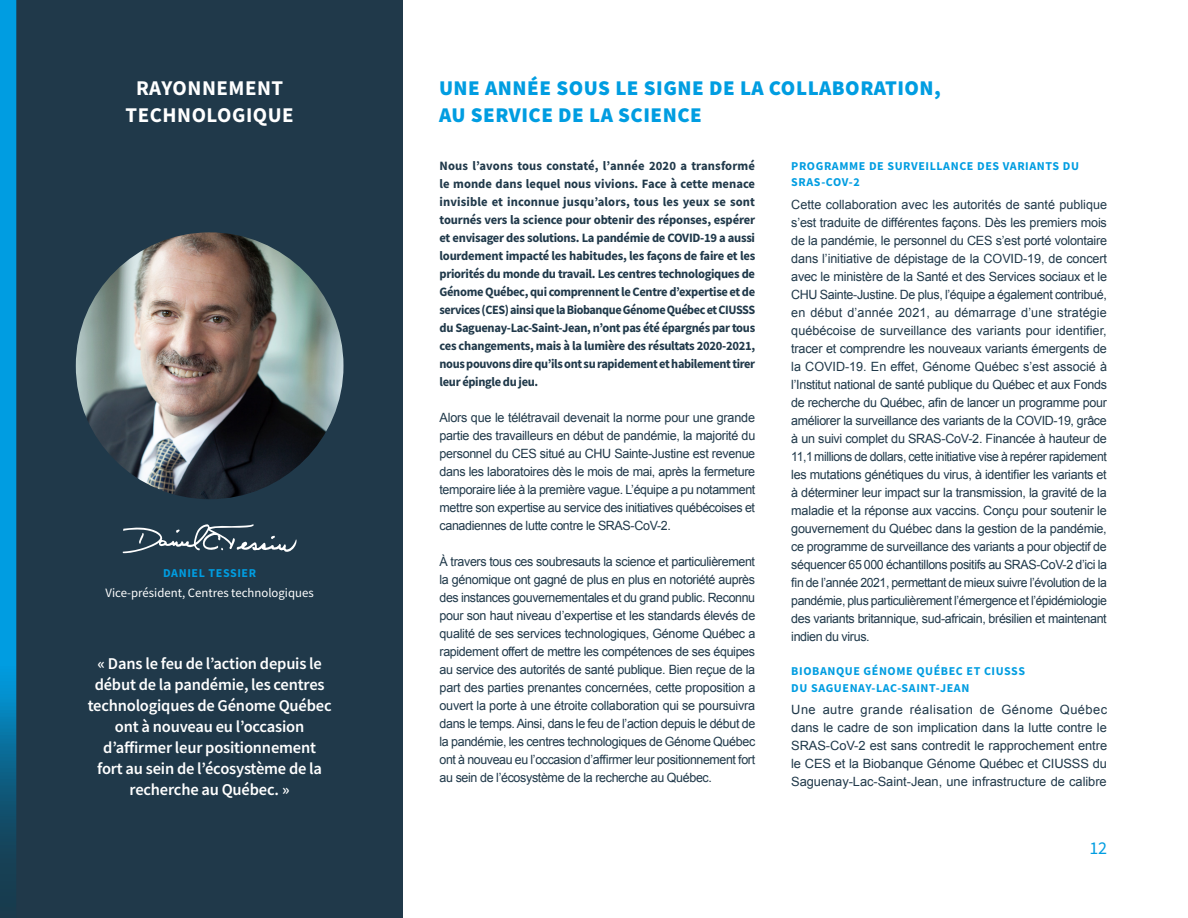
<style>
.page{position:relative;width:1188px;height:918px;background:#fff}
.page>*{position:absolute;margin:0;border:0;box-sizing:border-box;transform-origin:0 0}
.t1{font:900 21px/27px "Source Sans Pro";letter-spacing:.025em;color:#009de1}
.t2{font:700 21px/27px "Source Sans Pro";letter-spacing:.025em;color:#fff;text-align:center}
.t3{font:18px "Source Sans Pro";color:#009de1}
.t4{font:600 16.5px/21px "Source Sans Pro";letter-spacing:-.01em;color:#fff;text-align:center}
.t5{font:12.75px/18px "Arial";letter-spacing:-.03em;color:#20394a;text-align:justify}
.t6{font:700 12.75px/18px "Source Sans Pro";letter-spacing:-.03em;color:#20394a;text-align:justify}
.t7{font:12.75px "Source Sans Pro";color:#fff}
.t8{font:700 12px/16.5px "Source Sans Pro";letter-spacing:.05em;color:#009de1}
</style>
<div class="page">
<div style="left:0;top:0;width:403px;height:918px;background:#20394a"></div>
<svg style="left:0;top:0;width:16px;height:867px;fill:#009de1"></svg>
<img style="left:76px;top:232px;width:267px;height:267px;border-radius:134px">
<svg style="left:123px;top:524px;width:174px;height:29px"></svg>
<h1 class="t2" style="left:126px;top:74px;width:170px">RAYONNEMENT<br>TECHNOLOGIQUE</h1>
<p class="t8" style="left:163px;top:565px;width:94px">DANIEL TESSIER</p>
<p class="t7" style="left:106px;top:585px;width:210px">Vice-président, Centres technologiques</p>
<p class="t4" style="left:88px;top:653px;width:245px">« Dans le feu de l’action depuis le début de la pandémie, les centres technologiques de Génome Québec ont à nouveau eu l’occasion d’affirmer leur positionnement<br>fort au sein de l’écosystème de la recherche au Québec. »</p>
<h1 class="t1" style="left:439px;top:74px;width:503px">UNE ANNÉE SOUS LE SIGNE DE LA COLLABORATION,<br>AU SERVICE DE LA SCIENCE</h1>
<p class="t6" style="left:440px;top:156px;width:317px">Nous l’avons tous constaté, l’année 2020 a transformé le monde dans lequel nous vivions. Face à cette menace invisible et inconnue jusqu’alors, tous les yeux se sont tournés vers la science pour obtenir des réponses, espérer et envisager des solutions. La pandémie de COVID-19 a aussi lourdement impacté les habitudes, les façons de faire et les priorités du monde du travail. Les centres technologiques de Génome Québec, qui comprennent le Centre d’expertise et de services (CES) ainsi que la Biobanque Génome Québec et CIUSSS du Saguenay-Lac-Saint-Jean, n’ont pas été épargnés par tous ces changements, mais à la lumière des résultats 2020-2021, nous pouvons dire qu’ils ont su rapidement et habilement tirer leur épingle du jeu.</p>
<p class="t5" style="left:440px;top:408px;width:317px">Alors que le télétravail devenait la norme pour une grande partie des travailleurs en début de pandémie, la majorité du personnel du CES situé au CHU Sainte-Justine est revenue dans les laboratoires dès le mois de mai, après la fermeture temporaire liée à la première vague. L’équipe a pu notamment mettre son expertise au service des initiatives québécoises et canadiennes de lutte contre le SRAS-CoV-2.</p>
<p class="t5" style="left:440px;top:552px;width:317px">À travers tous ces soubresauts la science et particulièrement la génomique ont gagné de plus en plus en notoriété auprès des instances gouvernementales et du grand public. Reconnu pour son haut niveau d’expertise et les standards élevés de qualité de ses services technologiques, Génome Québec a rapidement offert de mettre les compétences de ses équipes au service des autorités de santé publique. Bien reçue de la part des parties prenantes concernées, cette proposition a ouvert la porte à une étroite collaboration qui se poursuivra dans le temps. Ainsi, dans le feu de l’action depuis le début de la pandémie, les centres technologiques de Génome Québec ont à nouveau eu l’occasion d’affirmer leur positionnement fort au sein de l’écosystème de la recherche au Québec.</p>
<p class="t8" style="left:791px;top:157px;width:289px">PROGRAMME DE SURVEILLANCE DES VARIANTS DU<br>SRAS-COV-2</p>
<p class="t5" style="left:791px;top:195px;width:317px">Cette collaboration avec les autorités de santé publique s’est traduite de différentes façons. Dès les premiers mois de la pandémie, le personnel du CES s’est porté volontaire dans l’initiative de dépistage de la COVID-19, de concert avec le ministère de la Santé et des Services sociaux et le CHU Sainte-Justine. De plus, l’équipe a également contribué, en début d’année 2021, au démarrage d’une stratégie québécoise de surveillance des variants pour identifier, tracer et comprendre les nouveaux variants émergents de la COVID-19. En effet, Génome Québec s’est associé à l’Institut national de santé publique du Québec et aux Fonds de recherche du Québec, afin de lancer un programme pour améliorer la surveillance des variants de la COVID-19, grâce à un suivi complet du SRAS-CoV-2. Financée à hauteur de 11,1millions de dollars, cette initiative vise à repérer rapidement les mutations génétiques du virus, à identifier les variants et à déterminer leur impact sur la transmission, la gravité de la maladie et la réponse aux vaccins. Conçu pour soutenir le gouvernement du Québec dans la gestion de la pandémie, ce programme de surveillance des variants a pour objectif de séquencer 65 000 échantillons positifs au SRAS-CoV-2 d’ici la fin de l’année 2021, permettant de mieux suivre l’évolution de la pandémie, plus particulièrement l’émergence et l’épidémiologie des variants britannique, sud-africain, brésilien et maintenant indien du virus.</p>
<p class="t8" style="left:791px;top:663px;width:235px">BIOBANQUE GÉNOME QUÉBEC ET CIUSSS<br>DU SAGUENAY-LAC-SAINT-JEAN</p>
<p class="t5" style="left:791px;top:701px;width:317px">Une autre grande réalisation de Génome Québec dans le cadre de son implication dans la lutte contre le SRAS-CoV-2 est sans contredit le rapprochement entre le CES et la Biobanque Génome Québec et CIUSSS du Saguenay-Lac-Saint-Jean, une infrastructure de calibre</p>
<h2 class="t3" style="left:1090px;top:837px;width:19px">12</h2>
</div>
